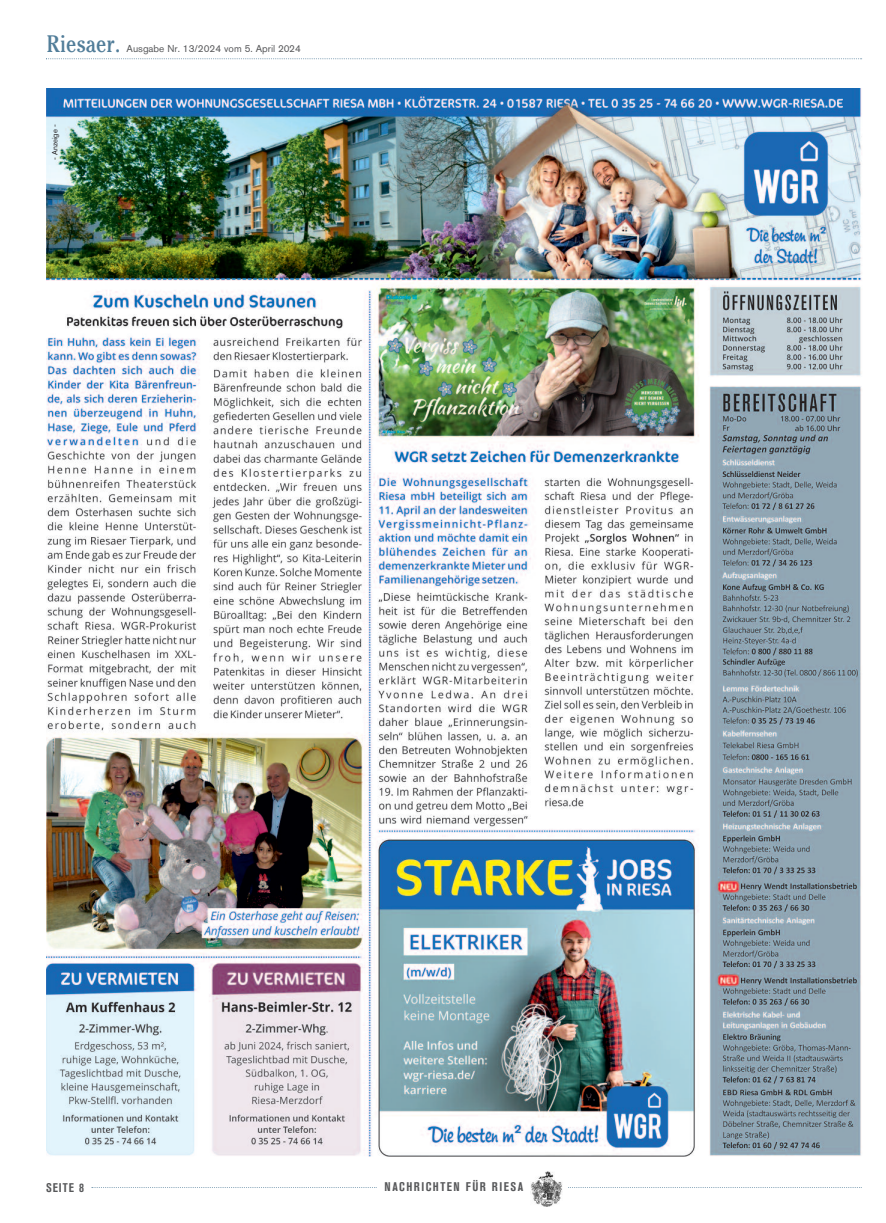
<style>
.page{position:relative;width:886px;height:1223px;background:#fff}
.page>*{position:absolute;margin:0;border:0;box-sizing:border-box;transform-origin:0 0}
.t1{font:25px "Cheltenham EFOP Book Con";color:#517d99}
.t2{font:700 condensed 12.5px "Akzidenz Grotesk Std";letter-spacing:.12em;color:#57585a}
.t3{font:10px "Akzidenz Grotesk Std";color:#57585a}
.t4{font:7.5px "Akzidenz Grotesk Std";color:#231f20}
</style>
<div class="page">
<svg style="left:46px;top:58px;width:816px;height:1px"></svg>
<svg style="left:92px;top:1187px;width:285px;height:1px"></svg>
<svg style="left:568px;top:1187px;width:294px;height:1px"></svg>
<img style="left:531px;top:1171px;width:31px;height:35px">
<img style="left:46px;top:89px;width:816px;height:1067px">
<h1 class="t1" style="left:47px;top:36px;width:76px">Riesaer.</h1>
<p class="t3" style="left:127px;top:43px;width:176px">Ausgabe Nr. 13/2024 vom 5. April 2024</p>
<p class="t4" style="left:50px;top:160px;width:37px;rotate:-90deg">- Anzeige -</p>
<p class="t2" style="left:46px;top:1180px;width:39px">SEITE 8</p>
<p class="t2" style="left:385px;top:1179px;width:140px">NACHRICHTEN FÜR RIESA</p>
</div>
